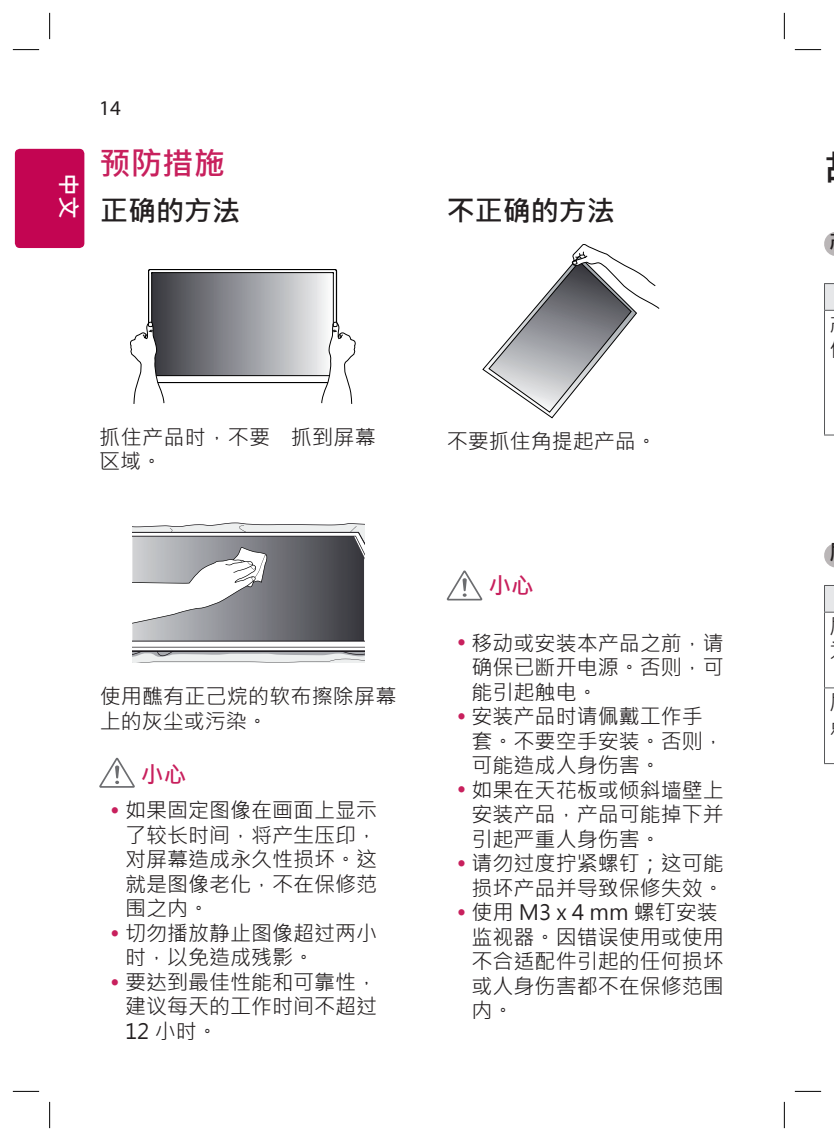
<style>
.page{position:relative;width:834px;height:1141px;background:#fff}
.page>*{position:absolute;margin:0;border:0;box-sizing:border-box;transform-origin:0 0}
.Title-1{font:700 31.5px "Microsoft Jheng Hei";color:#c8205d}
.Title-2{font:700 28px "Microsoft Jheng Hei";color:#231f20}
.Title-note{font:700 22.75px "Microsoft Jheng Hei";color:#c8205d}
.t1{font:700 22.75px "Microsoft Jheng Hei";color:#fff}
.body_main{font:21px/24.5px "Microsoft Jheng Hei";color:#231f20}
.body_main-2{font:21px "Microsoft Jheng Hei";letter-spacing:.02em;color:#231f20}
.t2{font:21px "Myriad Pro";color:#231f20}
</style>
<div class="page">
<div style="left:15px;top:149px;width:69px;height:99px;background:#c30552;border-radius:5px"></div>
<svg style="left:446px;top:570px;width:36px;height:30px"></svg>
<svg style="left:99px;top:758px;width:36px;height:30px"></svg>
<svg style="left:482px;top:244px;width:177px;height:174px"></svg>
<svg style="left:130px;top:269px;width:225px;height:135px"></svg>
<svg style="left:132px;top:523px;width:232px;height:139px"></svg>
<svg style="left:833px;top:232px;width:1px;height:24px"></svg>
<svg style="left:824px;top:283px;width:9px;height:28px"></svg>
<hr style="left:823px;top:311px;width:1px;height:124px;background:#57585a">
<svg style="left:833px;top:543px;width:1px;height:25px"></svg>
<svg style="left:824px;top:585px;width:9px;height:28px"></svg>
<hr style="left:823px;top:613px;width:1px;height:74px;background:#57585a">
<hr style="left:823px;top:688px;width:1px;height:75px;background:#57585a">
<svg style="left:13px;top:49px;width:26px;height:1px"></svg>
<svg style="left:794px;top:49px;width:27px;height:1px"></svg>
<svg style="left:13px;top:1091px;width:26px;height:1px"></svg>
<svg style="left:794px;top:1091px;width:27px;height:1px"></svg>
<svg style="left:49px;top:13px;width:1px;height:26px"></svg>
<svg style="left:49px;top:1102px;width:1px;height:26px"></svg>
<svg style="left:783px;top:13px;width:1px;height:26px"></svg>
<svg style="left:783px;top:1102px;width:1px;height:26px"></svg>
<p class="t1" style="left:83px;top:173px;width:47px;rotate:90deg">中文</p>
<p class="t2" style="left:99px;top:95px;width:23px">14</p>
<p class="Title-1" style="left:99px;top:144px;width:127px">预防措施</p>
<p class="Title-2" style="left:100px;top:194px;width:142px">正确的方法</p>
<p class="Title-2" style="left:446px;top:194px;width:169px">不正确的方法</p>
<p class="body_main-2" style="left:99px;top:424px;width:278px">抓住产品时，不要 抓到屏幕</p>
<p class="body_main" style="left:446px;top:429px;width:211px">不要抓住角提起产品。</p>
<p class="body_main" style="left:99px;top:449px;width:64px">区域。</p>
<p class="body_main" style="left:100px;top:684px;width:298px">使用醮有正己烷的软布擦除屏幕上的灰尘或污染。</p>
<p class="Title-note" style="left:141px;top:760px;width:47px">小心</p>
<p class="body_main" style="left:125px;top:798px;width:253px;text-align:justify">如果固定图像在画面上显示了较长时间，将产生压印，对屏幕造成永久性损坏。这就是图像老化，不在保修范围之内。</p>
<p class="body_main" style="left:125px;top:921px;width:253px">切勿播放静止图像超过两小时，以免造成残影。</p>
<p class="body_main" style="left:125px;top:970px;width:253px;text-align:justify">要达到最佳性能和可靠性，建议每天的工作时间不超过12 小时。</p>
<p class="Title-note" style="left:488px;top:571px;width:47px">小心</p>
<p class="body_main" style="left:471px;top:631px;width:253px;text-align:justify">移动或安装本产品之前，请确保已断开电源。否则，可能引起触电。</p>
<p class="body_main" style="left:471px;top:704px;width:253px">安装产品时请佩戴工作手套。不要空手安装。否则，可能造成人身伤害。</p>
<p class="body_main" style="left:471px;top:778px;width:253px;text-align:justify">如果在天花板或倾斜墙壁上安装产品，产品可能掉下并引起严重人身伤害。</p>
<p class="body_main" style="left:471px;top:851px;width:253px">请勿过度拧紧螺钉；这可能损坏产品并导致保修失效。</p>
<p class="body_main" style="left:471px;top:900px;width:253px">使用 M3 x 4 mm 螺钉安装监视器。因错误使用或使用不合适配件引起的任何损坏或人身伤害都不在保修范围内。</p>
</div>
